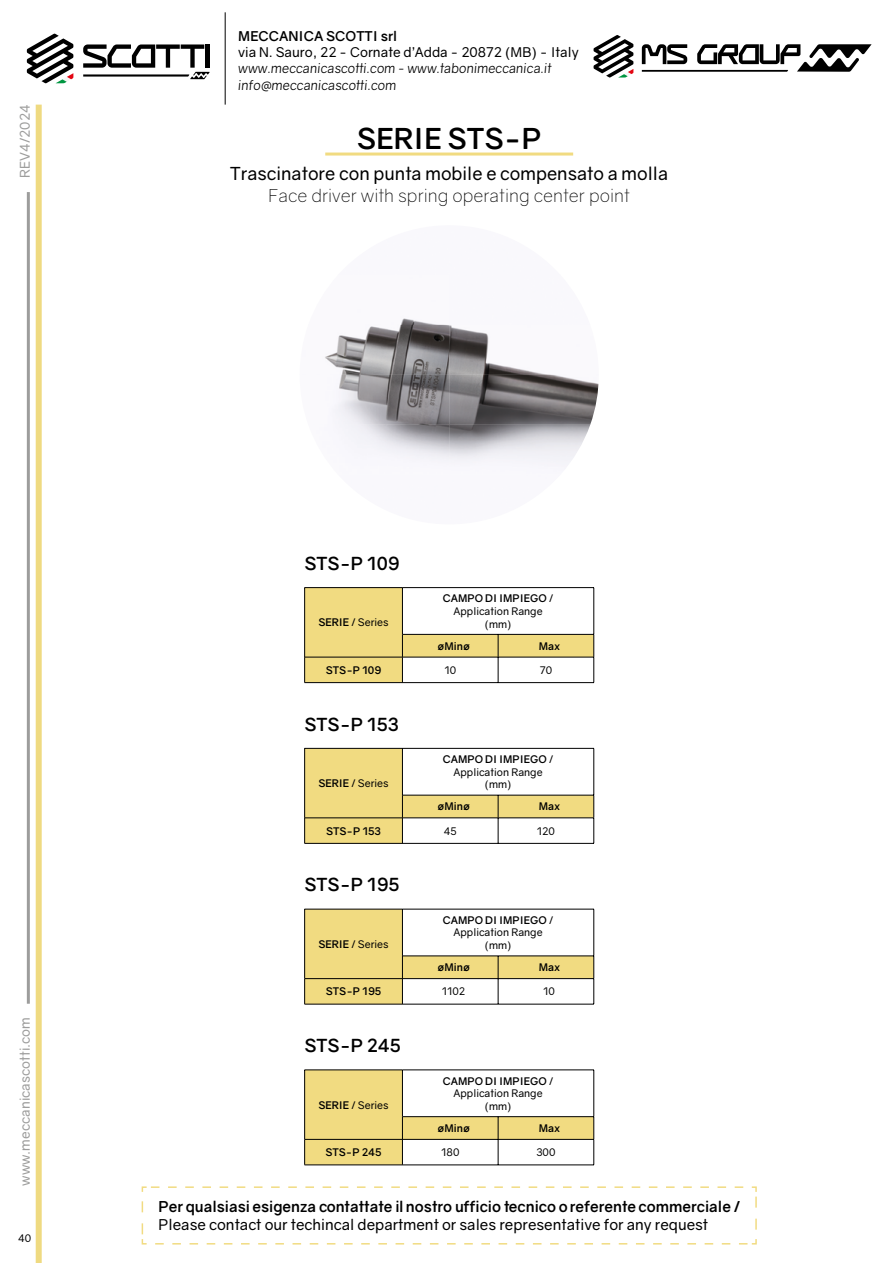
<style>
.page{position:relative;width:893px;height:1263px;background:#fff}
.page>*{position:absolute;margin:0;border:0;box-sizing:border-box;transform-origin:0 0}
.t1{font:700 28.8px "Gravity";color:#000}
.t2{font:18px "Gravity";color:#000}
.t3{font:300 18px "Gravity";color:#000}
.t4{font:700 18px "Gravity";color:#000}
.t5{font:700 15px "Gravity";color:#000}
.t6{font:15px "Gravity";color:#000}
.t7{font:italic 13.5px/16.2px "Gravity";color:#000}
.t8{font:13.5px "Gravity";color:#000}
.t9{font:13.5px "Gravity";color:#9d9d9c}
.t10{font:700 13.5px "Gravity";color:#000}
.t11{font:10.5px/12.6px "Gravity";color:#000;text-align:center}
.t12{font:700 10.5px "Gravity";color:#000}
.s1{font-weight:700}
</style>
<div class="page">
<hr style="left:27px;top:192px;width:3px;height:812px;background:#9d9d9c">
<div style="left:36px;top:105px;width:6px;height:1158px;background:#efda81"></div>
<svg style="left:594px;top:35px;width:39px;height:43px"></svg>
<svg style="left:642px;top:44px;width:230px;height:28px"></svg>
<hr style="left:225px;top:12px;width:1px;height:93px;background:#000">
<svg style="left:83px;top:44px;width:127px;height:35px"></svg>
<svg style="left:27px;top:34px;width:46px;height:49px"></svg>
<hr style="left:325px;top:153px;width:248px;height:3px;background:#f1db81">
<img style="left:400px;top:318px;width:47px;height:7px">
<img style="left:325px;top:325px;width:274px;height:100px">
<img style="left:339px;top:425px;width:251px;height:42px">
<hr style="left:304px;top:587px;width:99px;height:1px;background:#000">
<hr style="left:403px;top:587px;width:95px;height:1px;background:#000">
<hr style="left:498px;top:587px;width:96px;height:1px;background:#000">
<svg style="left:304px;top:588px;width:290px;height:95px"></svg>
<hr style="left:304px;top:843px;width:98px;height:1px;background:#000">
<hr style="left:402px;top:843px;width:96px;height:1px;background:#000">
<hr style="left:498px;top:843px;width:96px;height:1px;background:#000">
<svg style="left:304px;top:748px;width:290px;height:95px"></svg>
<hr style="left:304px;top:1004px;width:98px;height:1px;background:#000">
<hr style="left:402px;top:1004px;width:96px;height:1px;background:#000">
<hr style="left:498px;top:1004px;width:96px;height:1px;background:#000">
<svg style="left:304px;top:909px;width:290px;height:95px"></svg>
<hr style="left:304px;top:1069px;width:99px;height:1px;background:#000">
<hr style="left:403px;top:1069px;width:95px;height:1px;background:#000">
<hr style="left:498px;top:1069px;width:96px;height:1px;background:#000">
<svg style="left:304px;top:1070px;width:290px;height:95px"></svg>
<svg style="left:141px;top:1186px;width:616px;height:59px"></svg>
<p class="t9" style="left:17px;top:178px;width:74px;rotate:-90deg">REV4/2024</p>
<p class="t10" style="left:238px;top:28px;width:160px">MECCANICA SCOTTI srl</p>
<p class="t8" style="left:238px;top:44px;width:342px">via N. Sauro, 22 - Cornate d’Adda - 20872 (MB) - Italy</p>
<p class="t7" style="left:238px;top:61px;width:315px">www.meccanicascotti.com - www.tabonimeccanica.it info@meccanicascotti.com</p>
<h1 class="t1" style="left:357px;top:121px;width:186px">SERIE STS-P</h1>
<h2 class="t2" style="left:230px;top:163px;width:439px">Trascinatore con punta mobile e compensato a molla</h2>
<h2 class="t3" style="left:268px;top:185px;width:363px">Face driver with spring operating center point</h2>
<p class="t9" style="left:17px;top:1186px;width:170px;rotate:-90deg">www.meccanicascotti.com</p>
<p class="t11" style="left:18px;top:1232px;width:15px">40</p>
<h2 class="t4" style="left:304px;top:552px;width:97px">STS-P 109</h2>
<p class="t11" style="left:318px;top:616px;width:72px"><span class="s1">SERIE</span> / Series</p>
<p class="t11" style="left:443px;top:592px;width:112px"><span class="s1">CAMPO DI IMPIEGO</span> /<br>Application Range (mm)</p>
<p class="t12" style="left:437px;top:639px;width:34px">øMinø</p>
<p class="t12" style="left:539px;top:639px;width:23px">Max</p>
<p class="t12" style="left:326px;top:663px;width:57px">STS-P 109</p>
<p class="t11" style="left:444px;top:664px;width:13px">10</p>
<p class="t11" style="left:540px;top:664px;width:14px">70</p>
<h2 class="t4" style="left:304px;top:713px;width:96px">STS-P 153</h2>
<p class="t11" style="left:318px;top:777px;width:72px"><span class="s1">SERIE</span> / Series</p>
<p class="t11" style="left:443px;top:753px;width:112px"><span class="s1">CAMPO DI IMPIEGO</span> /<br>Application Range (mm)</p>
<p class="t12" style="left:437px;top:800px;width:34px">øMinø</p>
<p class="t12" style="left:539px;top:800px;width:23px">Max</p>
<p class="t12" style="left:326px;top:824px;width:57px">STS-P 153</p>
<p class="t11" style="left:444px;top:824px;width:14px">45</p>
<p class="t11" style="left:537px;top:824px;width:20px">120</p>
<h2 class="t4" style="left:304px;top:873px;width:97px">STS-P 195</h2>
<p class="t11" style="left:318px;top:938px;width:72px"><span class="s1">SERIE</span> / Series</p>
<p class="t11" style="left:443px;top:914px;width:112px"><span class="s1">CAMPO DI IMPIEGO</span> /<br>Application Range (mm)</p>
<p class="t12" style="left:437px;top:961px;width:34px">øMinø</p>
<p class="t12" style="left:539px;top:961px;width:23px">Max</p>
<p class="t12" style="left:326px;top:985px;width:57px">STS-P 195</p>
<p class="t11" style="left:442px;top:985px;width:25px">1102</p>
<p class="t11" style="left:543px;top:985px;width:13px">10</p>
<h2 class="t4" style="left:304px;top:1034px;width:98px">STS-P 245</h2>
<p class="t11" style="left:318px;top:1098px;width:72px"><span class="s1">SERIE</span> / Series</p>
<p class="t11" style="left:443px;top:1074px;width:112px"><span class="s1">CAMPO DI IMPIEGO</span> /<br>Application Range (mm)</p>
<p class="t12" style="left:437px;top:1121px;width:34px">øMinø</p>
<p class="t12" style="left:539px;top:1121px;width:23px">Max</p>
<p class="t12" style="left:325px;top:1146px;width:58px">STS-P 245</p>
<p class="t11" style="left:441px;top:1146px;width:20px">180</p>
<p class="t11" style="left:536px;top:1146px;width:21px">300</p>
<h3 class="t5" style="left:159px;top:1197px;width:583px">Per qualsiasi esigenza contattate il nostro ufficio tecnico oreferente commerciale /</h3>
<h3 class="t6" style="left:159px;top:1215px;width:551px">Please contact our techincal department or sales representative for any request</h3>
</div>
